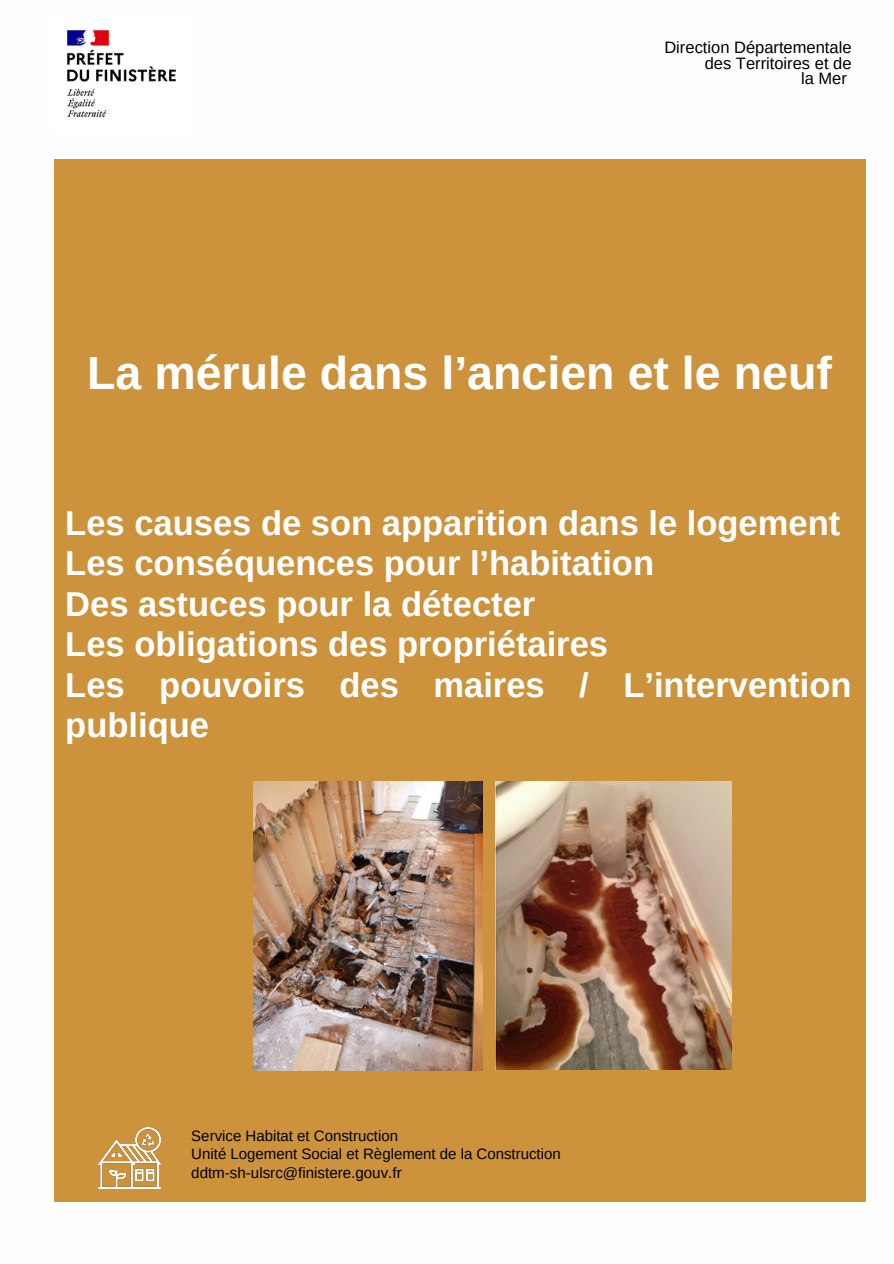
<style>
.page{position:relative;width:894px;height:1264px;background:#fff}
.page>*{position:absolute;margin:0;border:0;box-sizing:border-box;transform-origin:0 0}
.t1{font:700 46.5px "Arimo";color:#fff}
.t2{font:700 34.5px/40.5px "Arimo";color:#fff}
.t3{font:16.5px "Arimo";color:#000}
.t4{font:15.15px "Arimo";color:#000}
.t5{font:15px "Arimo";color:#000}
</style>
<div class="page">
<div style="left:54px;top:160px;width:811px;height:1042px;background:#cd933c"></div>
<img style="left:254px;top:781px;width:228px;height:289px">
<img style="left:495px;top:781px;width:236px;height:288px">
<img style="left:99px;top:1127px;width:62px;height:61px">
<img style="left:67px;top:30px;width:109px;height:87px">
<p class="t3" style="left:664px;top:38px;width:188px">Direction Départementale</p>
<p class="t3" style="left:704px;top:54px;width:148px">des Territoires et de</p>
<p class="t3" style="left:800px;top:69px;width:47px">la Mer</p>
<p class="t1" style="left:87px;top:347px;width:746px">La mérule dans l’ancien et le neuf</p>
<h2 class="t2" style="left:65px;top:502px;width:787px">Les causes de son apparition dans le logement<br>Les conséquences pour l’habitation<br>Des astuces pour la détecter<br>Les obligations des propriétaires<br>Les pouvoirs des maires / L’intervention publique</h2>
<p class="t5" style="left:191px;top:1126px;width:208px">Service Habitat et Construction</p>
<p class="t5" style="left:191px;top:1144px;width:371px">Unité Logement Social et Règlement de la Construction</p>
<p class="t4" style="left:191px;top:1164px;width:212px">ddtm-sh-ulsrc@finistere.gouv.fr</p>
</div>
